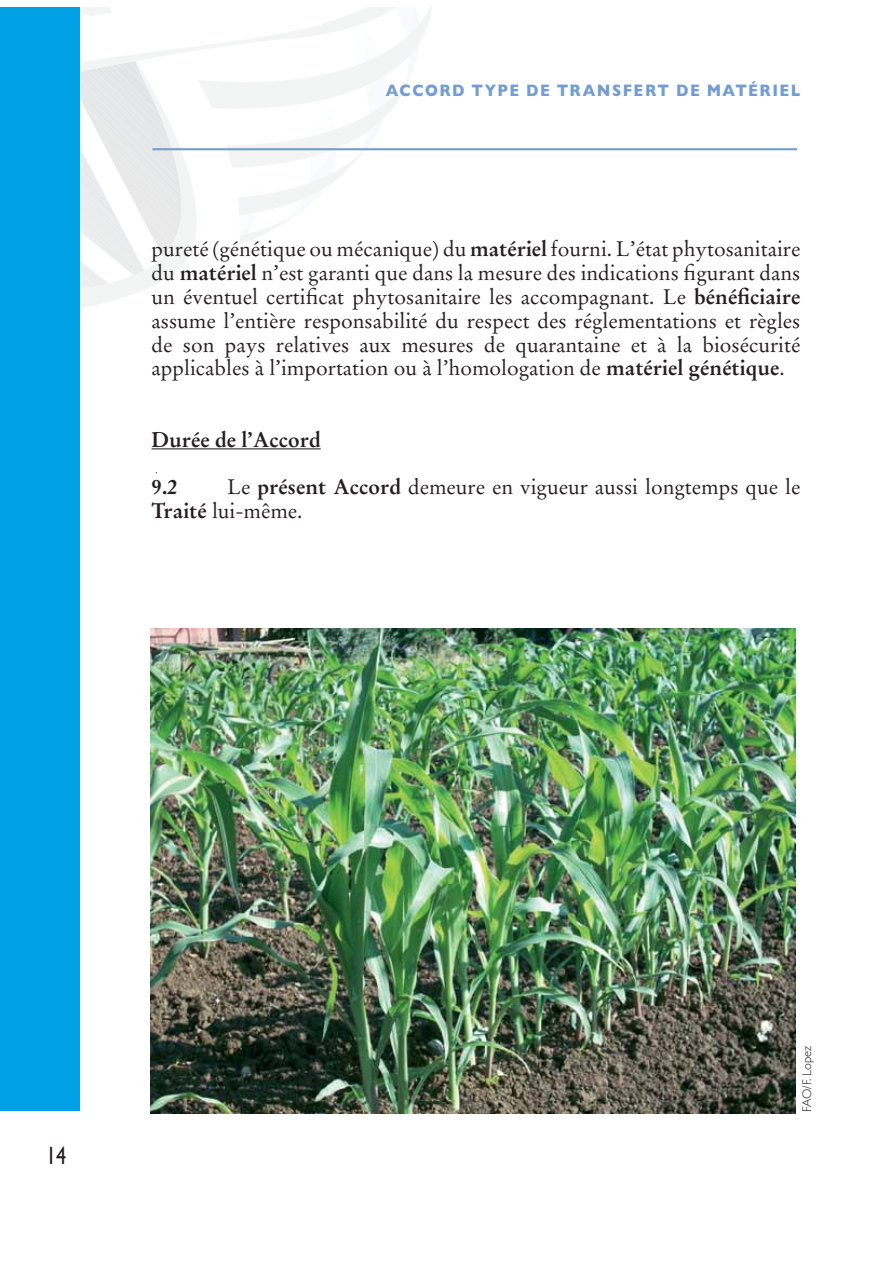
<style>
.page{position:relative;width:893px;height:1263px;background:#fff}
.page>*{position:absolute;margin:0;border:0;box-sizing:border-box;transform-origin:0 0}
.t1{font:25.2px "Gill Sans";color:#231f20;scale:.8 1}
.t2{font:21px/23.9px "Stempel Garamond";color:#231f20;text-align:justify}
.t3{font:700 21px "Stempel Garamond";color:#231f20}
.t4{font:700 16.8px "Gill Sans";letter-spacing:.095em;color:#739dd2;scale:.9 1}
.t5{font:300 12.6px "Gill Sans";color:#231f20}
.s1{font-weight:700}
</style>
<div class="page">
<svg style="left:79px;top:295px;width:49px;height:24px"></svg>
<svg style="left:79px;top:8px;width:353px;height:287px"></svg>
<div style="left:0;top:8px;width:79px;height:1103px;background:#00a0e4"></div>
<hr style="left:152px;top:148px;width:645px;height:2px;background:#739dd2">
<hr style="left:151px;top:448px;width:170px;height:1px;background:#231f20">
<img style="left:151px;top:628px;width:644px;height:485px">
<p class="t4" style="left:386px;top:84px;width:462px">ACCORD TYPE DE TRANSFERT DE MATÉRIEL</p>
<p class="t2" style="left:151px;top:239px;width:650px">pureté (génétique ou mécanique) du <span class="s1">matériel</span> fourni. L’état phytosanitaire du <span class="s1">matériel</span> n’est garanti que dans la mesure des indications figurant dans un éventuel certificat phytosanitaire les accompagnant. Le <span class="s1">bénéficiaire </span>assume l’entière responsabilité du respect des réglementations et règles de son pays relatives aux mesures de quarantaine et à la biosécurité applicables à l’importation ou à l’homologation de <span class="s1">matériel génétique</span>.</p>
<p class="t3" style="left:151px;top:430px;width:171px">Durée de l’Accord</p>
<p class="t3" style="left:151px;top:478px;width:28px">9.2</p>
<p class="t2" style="left:151px;top:477px;width:650px;text-indent:76px">Le <span class="s1">présent Accord</span> demeure en vigueur aussi longtemps que le<br><span class="s1">Traité</span> lui-même.</p>
<p class="t1" style="left:46px;top:1147px;width:27px">14</p>
<p class="t5" style="left:802px;top:1112px;width:68px;rotate:-90deg">FAO/F. Lopez</p>
</div>
